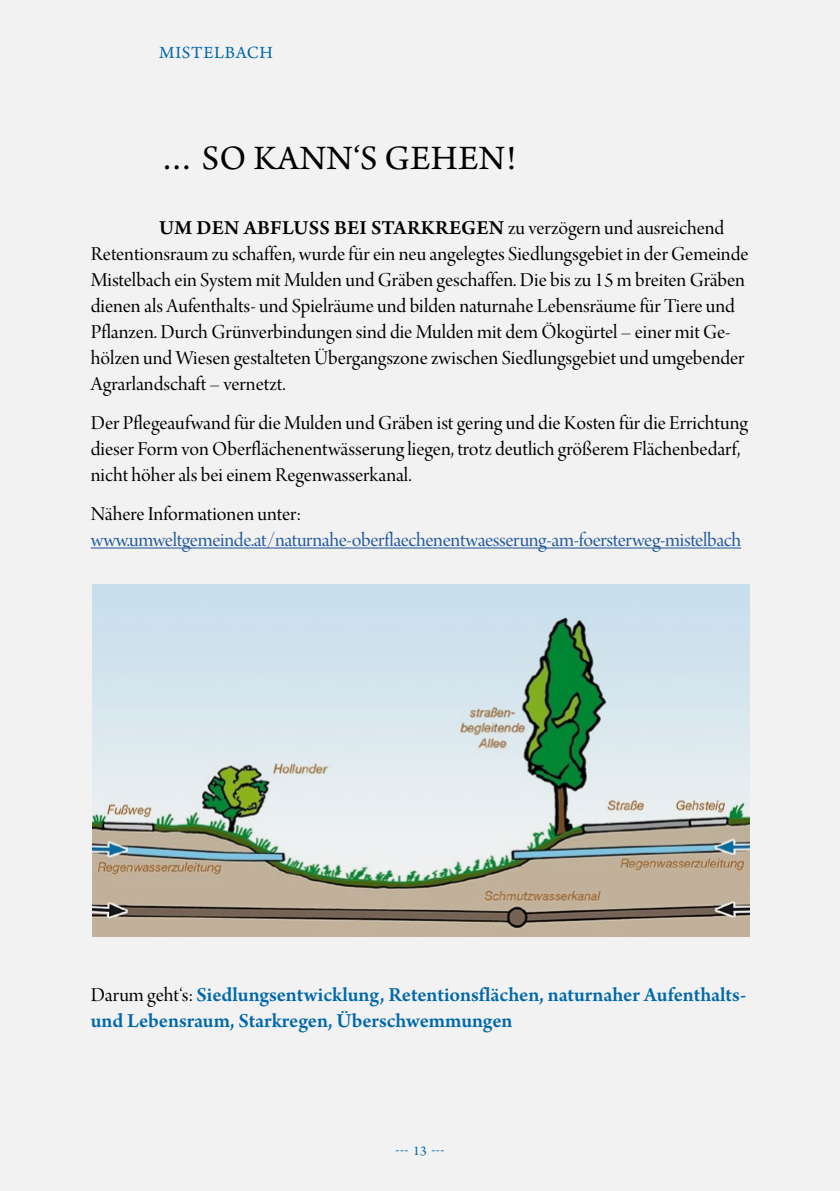
<style>
.page{position:relative;width:840px;height:1191px;background:#fff}
.page>*{position:absolute;margin:0;border:0;box-sizing:border-box;transform-origin:0 0}
.SHL_groß_18_PT{font:36px "Arno Pro";letter-spacing:.01em;color:#000}
.Copy_1__Zeile_normal{font:21px/26px "Arno Pro Display";color:#000}
.Copy_normal{font:21px/26px "Arno Pro Display";color:#000}
.Hyperlink{font:600 21px/26px "Arno Pro";letter-spacing:-.005em;color:#0068aa}
.Hyperlink-2{font:21px "Arno Pro Display";letter-spacing:-.015em;color:#245a9c}
.Copy_kein_Abstand_da{font:21px "Arno Pro Display";color:#000}
.t1{font:18px "Arno Pro";letter-spacing:.035em;color:#0068aa}
.t2{font:14px "Arno Pro";color:#0068aa}
.s1{font-family:"Arno Pro";font-weight:600}
.s2{font-family:"Arno Pro Display";font-weight:400;color:#000}
</style>
<div class="page">
<div style="left:0;top:0;width:839px;height:1191px;background:#f2f2f2"></div>
<hr style="left:91px;top:547px;width:649px;height:1px;background:#245a9c">
<img style="left:92px;top:585px;width:656px;height:351px">
<p class="t1" style="left:159px;top:42px;width:115px">MISTELBACH</p>
<h2 class="SHL_groß_18_PT" style="left:159px;top:137px;width:358px">… SO KANN‘S GEHEN!</h2>
<p class="Copy_1__Zeile_normal" style="left:91px;top:216px;width:659px;text-indent:68px"><span class="s1">UM DEN ABFLUSS BEI STARKREGEN</span> zu verzögern und ausreichend Retentionsraum zu schaffen, wurde für ein neu angelegtes Siedlungsgebiet in der Gemeinde Mistelbach ein System mit Mulden und Gräben geschaffen. Die bis zu 15 m breiten Gräben dienen als Aufenthalts- und Spielräume und bilden naturnahe Lebensräume für Tiere und Pflanzen. Durch Grünverbindungen sind die Mulden mit dem Ökogürtel – einer mit Ge&shy;hölzen und Wiesen gestalteten Übergangszone zwischen Siedlungsgebiet und umgebender Agrarlandschaft – vernetzt.</p>
<p class="Copy_normal" style="left:91px;top:411px;width:658px">Der Pflegeaufwand für die Mulden und Gräben ist gering und die Kosten für die Errichtung dieser Form von Oberflächenentwässerung liegen, trotz deutlich größerem Flächenbedarf, nicht höher als bei einem Regenwasserkanal.</p>
<p class="Copy_kein_Abstand_da" style="left:91px;top:502px;width:212px">Nähere Informationen unter:</p>
<p class="Hyperlink-2" style="left:91px;top:528px;width:651px">www.umweltgemeinde.at/naturnahe-oberflaechenentwaesserung-am-foersterweg-mistelbach</p>
<p class="Hyperlink" style="left:91px;top:982px;width:656px"><span class="s2">Darum geht‘s:</span> Siedlungsentwicklung, Retentionsflächen, naturnaher Aufenthalts&shy;und Lebensraum, Starkregen, Überschwemmungen</p>
<p class="t2" style="left:395px;top:1142px;width:50px">--- 13 ---</p>
</div>
